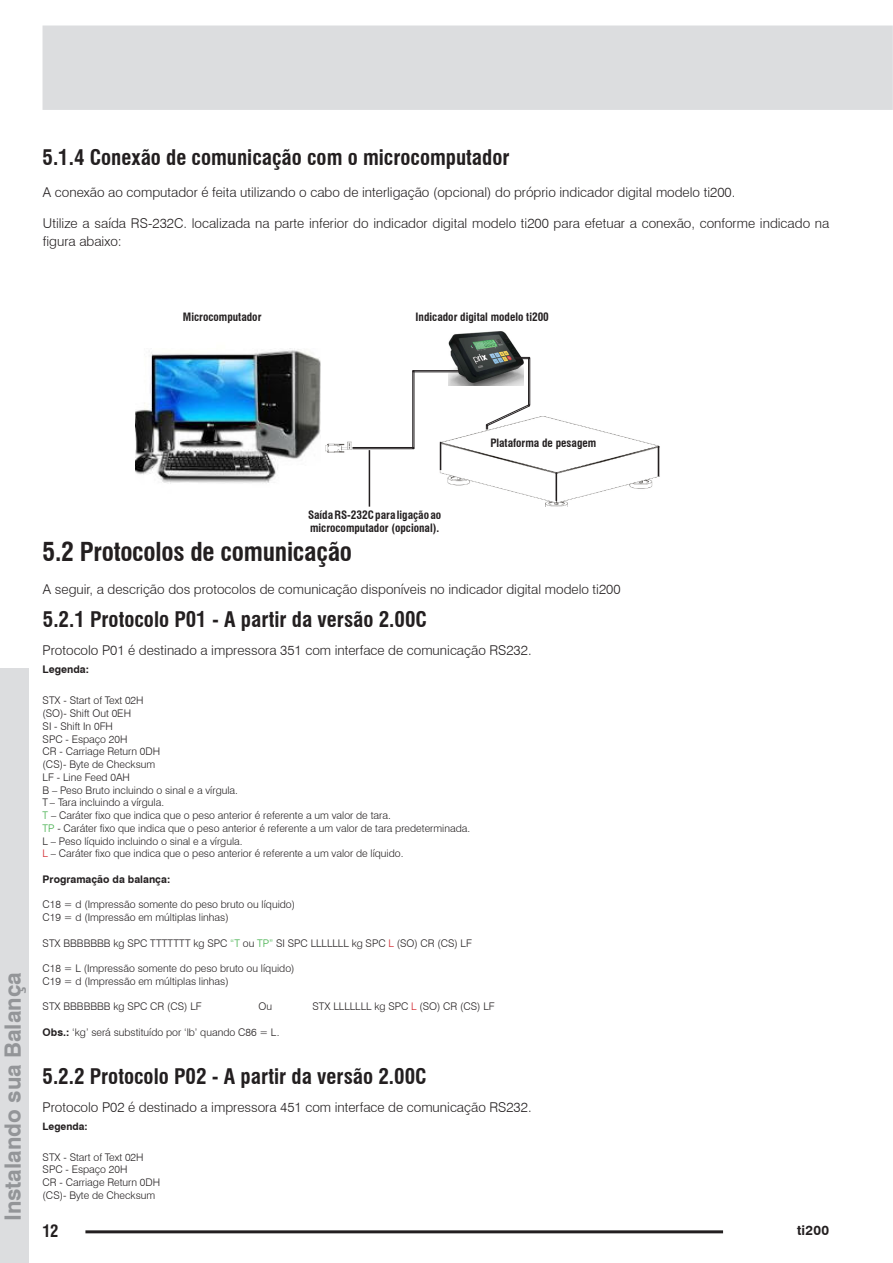
<style>
.page{position:relative;width:893px;height:1263px;background:#fff}
.page>*{position:absolute;margin:0;border:0;box-sizing:border-box;transform-origin:0 0}
.Subtítulo_-_Capítulo{font:700 condensed 25.5px "Swiss 721 BT";letter-spacing:-.01em;color:#231f20}
.t1{font:700 22.5px "Swiss 721 BT";color:#939598}
.Sub_Subtítulo_-_Capítulo{font:700 condensed 21px "Swiss 721 BT";color:#231f20}
.t2{font:700 condensed 16.5px "Swiss 721 BT";color:#231f20}
.t3{font:300 13.5px/18px "Swiss 721 BT";color:#231f20}
.t4{font:700 13.5px "Swiss 721 BT";letter-spacing:.02em;color:#231f20}
.t5{font:700 condensed 11.25px/13.5px "Swiss 721 BT";color:#231f20}
.t6{font:300 10.5px "Swiss 721 BT";color:#231f20}
.t7{font:700 10.5px "Swiss 721 BT";color:#231f20}
.t8{font:700 10.2px "Swiss 721 BT";color:#231f20}
.s1{color:#40ae49}
.s2{color:#d1232a}
.s3{font-weight:700}
</style>
<div class="page">
<div style="left:43px;top:26px;width:850px;height:84px;background:#dcdddf"></div>
<div style="left:0;top:668px;width:29px;height:595px;background:#dcdddf"></div>
<hr style="left:85px;top:1230px;width:638px;height:3px;background:#231f20">
<img style="left:326px;top:342px;width:334px;height:165px">
<img style="left:135px;top:348px;width:186px;height:136px">
<hr style="left:369px;top:450px;width:1px;height:57px;background:#231f20">
<svg style="left:556px;top:473px;width:1px;height:28px"></svg>
<hr style="left:658px;top:446px;width:1px;height:30px;background:#231f20">
<svg style="left:440px;top:442px;width:1px;height:28px"></svg>
<hr style="left:352px;top:447px;width:62px;height:1px;background:#231f20">
<hr style="left:352px;top:448px;width:62px;height:1px;background:#231f20">
<hr style="left:412px;top:370px;width:1px;height:79px;background:#231f20">
<hr style="left:414px;top:370px;width:1px;height:79px;background:#231f20">
<img style="left:449px;top:331px;width:75px;height:54px">
<hr style="left:413px;top:370px;width:47px;height:1px;background:#231f20">
<hr style="left:413px;top:372px;width:47px;height:1px;background:#231f20">
<hr style="left:528px;top:358px;width:1px;height:47px;background:#231f20">
<hr style="left:529px;top:358px;width:1px;height:47px;background:#231f20">
<svg style="left:514px;top:357px;width:16px;height:2px"></svg>
<svg style="left:486px;top:404px;width:44px;height:25px"></svg>
<p class="Sub_Subtítulo_-_Capítulo" style="left:43px;top:145px;width:468px">5.1.4 Conexão de comunicação com o microcomputador</p>
<p class="t3" style="left:43px;top:183px;width:694px">A conexão ao computador é feita utilizando o cabo de interligação (opcional) do próprio indicador digital modelo ti200.</p>
<p class="t3" style="left:43px;top:214px;width:788px">Utilize a saída RS-232C. localizada na parte inferior do indicador digital modelo ti200 para efetuar a conexão, conforme indicado na figura abaixo:</p>
<p class="t5" style="left:183px;top:310px;width:80px">Microcomputador</p>
<p class="t5" style="left:416px;top:310px;width:135px">Indicador digital modelo ti200</p>
<p class="t5" style="left:490px;top:436px;width:107px">Plataforma de pesagem</p>
<h2 class="t1" style="left:-1px;top:1221px;width:251px;rotate:-90deg">Instalando sua Balança</h2>
<p class="t5" style="left:308px;top:508px;width:135px">Saída RS-232C para ligação ao microcomputador (opcional).</p>
<p class="Subtítulo_-_Capítulo" style="left:43px;top:536px;width:311px">5.2 Protocolos de comunicação</p>
<p class="t3" style="left:43px;top:580px;width:579px">A seguir, a descrição dos protocolos de comunicação disponíveis no indicador digital modelo ti200</p>
<p class="Sub_Subtítulo_-_Capítulo" style="left:43px;top:607px;width:386px">5.2.1 Protocolo P01 - A partir da versão 2.00C</p>
<p class="t3" style="left:43px;top:641px;width:490px">Protocolo P01 é destinado a impressora 351 com interface de comunicação RS232.</p>
<p class="t7" style="left:43px;top:663px;width:48px">Legenda:</p>
<p class="t6" style="left:43px;top:694px;width:102px">STX - Start of Text 02H</p>
<p class="t6" style="left:43px;top:707px;width:90px">(SO)- Shift Out 0EH</p>
<p class="t6" style="left:43px;top:720px;width:72px">SI - Shift In 0FH</p>
<p class="t6" style="left:43px;top:732px;width:86px">SPC - Espaço 20H</p>
<p class="t6" style="left:43px;top:745px;width:119px">CR - Carriage Return 0DH</p>
<p class="t6" style="left:43px;top:758px;width:114px">(CS)- Byte de Checksum</p>
<p class="t6" style="left:43px;top:771px;width:89px">LF - Line Feed 0AH</p>
<p class="t6" style="left:43px;top:783px;width:197px">B – Peso Bruto incluindo o sinal e a vírgula.</p>
<p class="t6" style="left:43px;top:796px;width:123px">T – Tara incluindo a vírgula.</p>
<p class="t6" style="left:43px;top:809px;width:350px"><span class="s1">T</span> – Caráter fixo que indica que o peso anterior é referente a um valor de tara.</p>
<p class="t6" style="left:43px;top:822px;width:429px"><span class="s1">TP</span> - Caráter fixo que indica que o peso anterior é referente a um valor de tara predeterminada.</p>
<p class="t6" style="left:43px;top:834px;width:201px">L – Peso líquido incluindo o sinal e a vírgula.</p>
<p class="t6" style="left:43px;top:847px;width:362px"><span class="s2">L</span> – Caráter fixo que indica que o peso anterior é referente a um valor de líquido.</p>
<p class="t7" style="left:43px;top:873px;width:129px">Programação da balança:</p>
<p class="t6" style="left:43px;top:898px;width:254px">C18 = d (Impressão somente do peso bruto ou líquido)</p>
<p class="t6" style="left:43px;top:911px;width:188px">C19 = d (Impressão em múltiplas linhas)</p>
<p class="t6" style="left:43px;top:936px;width:431px">STX BBBBBBB kg SPC TTTTTTT kg SPC <span class="s1">“T</span> ou <span class="s1">TP”</span> SI SPC LLLLLLL kg SPC <span class="s2">L</span> (SO) CR (CS) LF</p>
<p class="t6" style="left:43px;top:962px;width:253px">C18 = L (Impressão somente do peso bruto ou líquido)</p>
<p class="t6" style="left:43px;top:975px;width:188px">C19 = d (Impressão em múltiplas linhas)</p>
<p class="t6" style="left:43px;top:1000px;width:161px">STX BBBBBBB kg SPC CR (CS) LF</p>
<p class="t6" style="left:258px;top:1000px;width:15px">Ou</p>
<p class="t6" style="left:312px;top:1000px;width:184px">STX LLLLLLL kg SPC <span class="s2">L</span> (SO) CR (CS) LF</p>
<p class="t6" style="left:43px;top:1026px;width:238px"><span class="s3">Obs.:</span> ‘kg’ será substituído por ‘lb’ quando C86 = L.</p>
<p class="Sub_Subtítulo_-_Capítulo" style="left:43px;top:1064px;width:386px">5.2.2 Protocolo P02 - A partir da versão 2.00C</p>
<p class="t3" style="left:43px;top:1098px;width:490px">Protocolo P02 é destinado a impressora 451 com interface de comunicação RS232.</p>
<p class="t8" style="left:43px;top:1120px;width:46px">Legenda:</p>
<p class="t6" style="left:43px;top:1150px;width:102px">STX - Start of Text 02H</p>
<p class="t6" style="left:43px;top:1163px;width:86px">SPC - Espaço 20H</p>
<p class="t6" style="left:43px;top:1176px;width:119px">CR - Carriage Return 0DH</p>
<p class="t6" style="left:43px;top:1189px;width:114px">(CS)- Byte de Checksum</p>
<h3 class="t2" style="left:43px;top:1221px;width:17px">12</h3>
<p class="t4" style="left:797px;top:1222px;width:34px">ti200</p>
</div>
